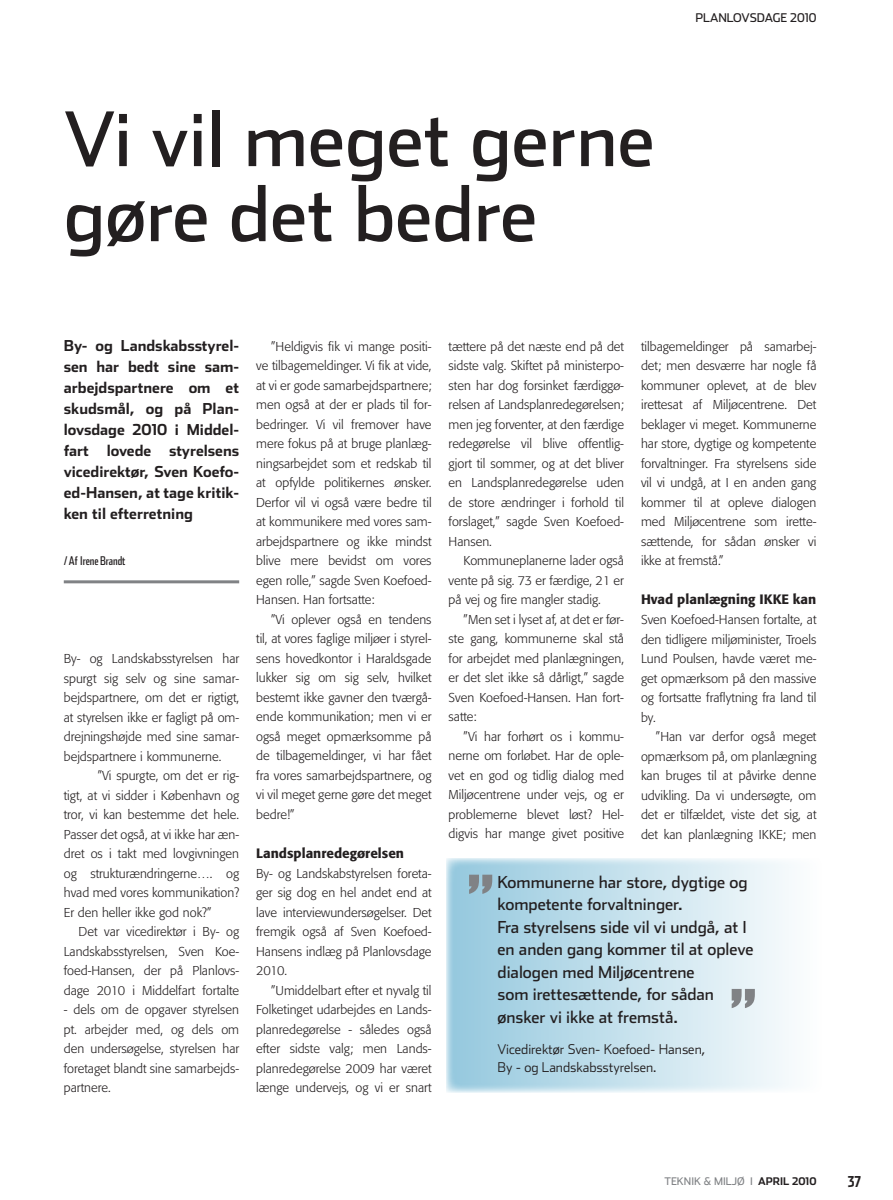
<style>
.page{position:relative;width:893px;height:1200px;background:#fff}
.page>*{position:absolute;margin:0;border:0;box-sizing:border-box;transform-origin:0 0}
.t1{font:75px/75px "Stainless";color:#231f20}
.t2{font:75px "Impact";color:#808285}
.t3{font:16.5px/22.5px "Stainless";color:#231f20}
.t4{font:700 15px/21px "Stainless";color:#231f20;text-align:justify}
.t5{font:700 15px "Stainless Comp";color:#231f20}
.t6{font:300 13.5px/18px "Stainless";color:#231f20}
.t7{font:500 13.5px "Formata";color:#231f20}
.t8{font:300 12.75px/19.5px "Formata";color:#231f20;text-align:justify}
.t9{font:12px "Stainless";color:#231f20}
.t10{font:12px "Stainless Comp";color:#231f20}
.t11{font:10.5px "Stainless";color:#808285}
.s1{font-weight:700;color:#231f20}
</style>
<div class="page">
<div style="left:446px;top:858px;width:377px;height:234px;background:linear-gradient(to right,#97c9de,#fdfefe)"></div>
<hr style="left:64px;top:580px;width:175px;height:3px;background:#808285">
<h1 class="t1" style="left:64px;top:100px;width:592px">Vi vil meget gerne gøre det bedre</h1>
<p class="t9" style="left:696px;top:11px;width:122px">PLANLOVSDAGE 2010</p>
<p class="t4" style="left:64px;top:334px;width:177px">By- og Landskabsstyrel&shy;sen har bedt sine sam&shy;arbejdspartnere om et skudsmål, og på Plan&shy;lovsdage 2010 i Middel&shy;fart lovede styrelsens vicedirektør, Sven Koefo&shy;ed-Hansen, at tage kritik&shy;ken til efterretning</p>
<p class="t10" style="left:64px;top:554px;width:63px">/ Af Irene Brandt</p>
<p class="t8" style="left:64px;top:648px;width:177px">By- og Landskabsstyrelsen har spurgt sig selv og sine samar&shy;bejdspartnere, om det er rigtigt, at styrelsen ikke er fagligt på om&shy;drejningshøjde med sine samar&shy;bejdspartnere i kommunerne.</p>
<p class="t8" style="left:64px;top:765px;width:177px;text-indent:34px">”Vi spurgte, om det er rig&shy;tigt, at vi sidder i København og tror, vi kan bestemme det hele.<br>Passer det også, at vi ikke har æn&shy;dret os i takt med lovgivningen og strukturændringerne…. og hvad med vores kommunikation?<br>Er den heller ikke god nok?”</p>
<p class="t8" style="left:64px;top:921px;width:177px;text-indent:15px">Det var vicedirektør i By- og Landskabsstyrelsen, Sven Koe&shy;foed-Hansen, der på Planlovs&shy;dage 2010 i Middelfart fortalte</p>
<p class="t8" style="left:64px;top:999px;width:177px">- dels om de opgaver styrelsen pt. arbejder med, og dels om den undersøgelse, styrelsen har foretaget blandt sine samarbejds&shy;partnere.</p>
<p class="t8" style="left:256px;top:336px;width:177px;text-indent:15px">”Heldigvis fik vi mange positi&shy;ve tilbagemeldinger. Vi fik at vide, at vi er gode samarbejdspartnere; men også at der er plads til for&shy;bedringer. Vi vil fremover have mere fokus på at bruge planlæg&shy;ningsarbejdet som et redskab til at opfylde politikernes ønsker.<br>Derfor vil vi også være bedre til at kommunikere med vores sam&shy;arbejdspartnere og ikke mindst blive mere bevidst om vores egen rolle,” sagde Sven Koefoed-Hansen. Han fortsatte:</p>
<p class="t8" style="left:256px;top:609px;width:177px;text-indent:15px">”Vi oplever også en tendens til, at vores faglige miljøer i styrel&shy;sens hovedkontor i Haraldsgade lukker sig om sig selv, hvilket bestemt ikke gavner den tværgå&shy;ende kommunikation; men vi er også meget opmærksomme på de tilbagemeldinger, vi har fået fra vores samarbejdspartnere, og vi vil meget gerne gøre det meget bedre!”</p>
<p class="t7" style="left:256px;top:844px;width:149px">Landsplanredegørelsen</p>
<p class="t8" style="left:256px;top:863px;width:177px">By- og Landskabstyrelsen foreta&shy;ger sig dog en hel andet end at lave interviewundersøgelser. Det fremgik også af Sven Koefoed-Hansens indlæg på Planlovsdage 2010.</p>
<p class="t8" style="left:256px;top:980px;width:177px;text-indent:15px">”Umiddelbart efter et nyvalg til Folketinget udarbejdes en Lands&shy;planredegørelse - således også efter sidste valg; men Lands&shy;planredegørelse 2009 har været længe undervejs, og vi er snart</p>
<p class="t8" style="left:449px;top:336px;width:177px">tættere på det næste end på det sidste valg. Skiftet på ministerpo&shy;sten har dog forsinket færdiggø&shy;relsen af Landsplanredegørelsen; men jeg forventer, at den færdige redegørelse vil blive offentlig&shy;gjort til sommer, og at det bliver en Landsplanredegørelse uden de store ændringer i forhold til forslaget,” sagde Sven Koefoed-Hansen.</p>
<p class="t8" style="left:449px;top:551px;width:177px;text-indent:15px">Kommuneplanerne lader også vente på sig. 73 er færdige, 21 er på vej og fire mangler stadig.</p>
<p class="t8" style="left:449px;top:609px;width:177px;text-indent:15px">”Men set i lyset af, at det er før&shy;ste gang, kommunerne skal stå for arbejdet med planlægningen, er det slet ikke så dårligt,” sagde Sven Koefoed-Hansen. Han fort&shy;satte:</p>
<p class="t8" style="left:449px;top:726px;width:177px;text-indent:15px">”Vi har forhørt os i kommu&shy;nerne om forløbet. Har de ople&shy;vet en god og tidlig dialog med Miljøcentrene under vejs, og er problemerne blevet løst? Hel&shy;digvis har mange givet positive</p>
<p class="t8" style="left:641px;top:336px;width:177px">tilbagemeldinger på samarbej&shy;det; men desværre har nogle få kommuner oplevet, at de blev irettesat af Miljøcentrene. Det beklager vi meget. Kommunerne har store, dygtige og kompetente forvaltninger. Fra styrelsens side vil vi undgå, at I en anden gang kommer til at opleve dialogen med Miljøcentrene som irette&shy;sættende, for sådan ønsker vi ikke at fremstå.”</p>
<p class="t7" style="left:641px;top:591px;width:177px">Hvad planlægning IKKE kan</p>
<p class="t8" style="left:641px;top:609px;width:177px">Sven Koefoed-Hansen fortalte, at den tidligere miljøminister, Troels Lund Poulsen, havde været me&shy;get opmærksom på den massive og fortsatte fraflytning fra land til by.</p>
<p class="t8" style="left:641px;top:726px;width:177px;text-indent:15px">”Han var derfor også meget opmærksom på, om planlægning kan bruges til at påvirke denne udvikling. Da vi undersøgte, om det er tilfældet, viste det sig, at det kan planlægning IKKE; men</p>
<h1 class="t2" style="left:468px;top:858px;width:27px">”</h1>
<p class="t3" style="left:497px;top:870px;width:257px">Kommunerne har store, dygtige og kompetente forvaltninger.<br>Fra styrelsens side vil vi undgå, at I en anden gang kommer til at opleve dialogen med Miljøcentrene<br>som irettesættende, for sådan ønsker vi ikke at fremstå.</p>
<p class="t6" style="left:497px;top:1040px;width:209px">Vicedirektør Sven- Koefoed- Hansen,<br>By - og Landskabsstyrelsen.</p>
<h1 class="t2" style="left:730px;top:972px;width:27px">”</h1>
<p class="t11" style="left:664px;top:1174px;width:153px">TEKNIK &amp; MILJØ I <span class="s1">APRIL 2010</span></p>
<p class="t5" style="left:848px;top:1172px;width:15px">37</p>
</div>
